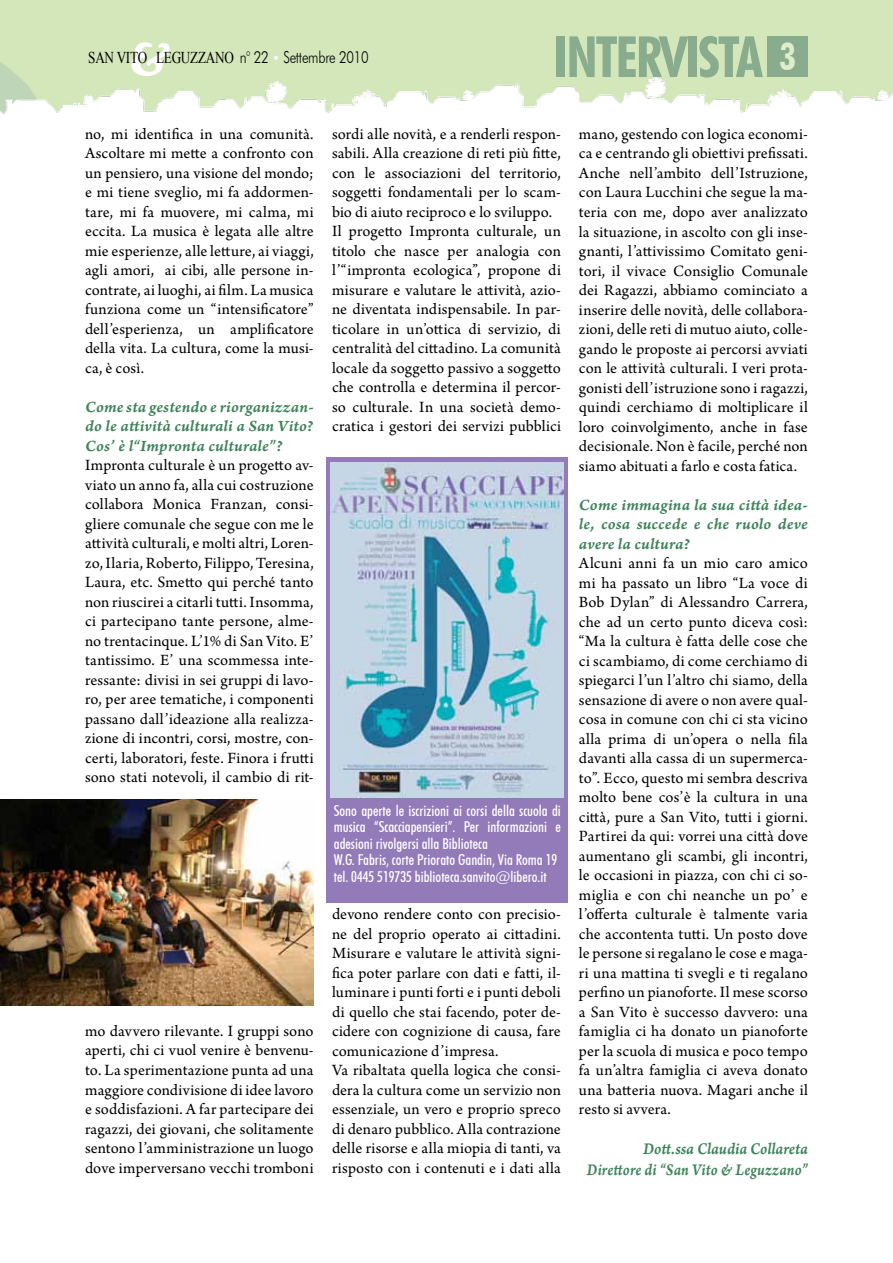
<style>
.page{position:relative;width:893px;height:1263px;background:#fff}
.page>*{position:absolute;margin:0;border:0;box-sizing:border-box;transform-origin:0 0}
.t1{font:700 condensed 57px "Futura BT";letter-spacing:-.04em;color:#89ac8f}
.t2{font:700 45px "Cooper BT";color:#fff}
.t3{font:17.25px/20.7px "Arno Pro Smbd Italic Caption";letter-spacing:.005em;color:#3f845b;text-align:right;scale:.89 1}
.t4{font:16.5px/19.5px "Arno Pro";letter-spacing:.005em;color:#000;text-align:justify}
.t5{font:16.5px/19.5px "Arno Pro Smbd Italic Caption";letter-spacing:.01em;color:#3f845b;text-align:justify}
.t6{font:300 16.5px "Futura BT";letter-spacing:-.02em;color:#000;scale:.8 1}
.t7{font:500 condensed 15px/16.5px "Futura BT";color:#fff}
.s1{font-size:37.5px;color:#deedcb}
.s2{font-family:"Times New Roman";font-weight:400}
.s3{font-size:13.5px;color:#fff}
</style>
<div class="page">
<img style="left:0;top:0;width:893px;height:114px">
<div style="left:767px;top:37px;width:41px;height:40px;background:#89ac8f"></div>
<img style="left:0;top:800px;width:314px;height:205px">
<div style="left:326px;top:457px;width:242px;height:446px;background:#937ab8"></div>
<img style="left:330px;top:462px;width:233px;height:335px">
<h2 class="t2" style="left:130px;top:32px;width:41px">&amp;</h2>
<h1 class="t1" style="left:553px;top:22px;width:244px">INTERVISTA <span class="s1">3</span></h1>
<p class="t6" style="left:88px;top:47px;width:352px"><span class="s2">SAN VITO LEGUZZANO</span> n° 22 <span class="s3">•</span> Settembre 2010</p>
<p class="t4" style="left:85px;top:125px;width:230px">no, mi identifica in una comunità.<br>Ascoltare mi mette a confronto con un pensiero, una visione del mondo; e mi tiene sveglio, mi fa addormen&shy;tare, mi fa muovere, mi calma, mi eccita. La musica è legata alle altre mie esperienze, alle letture, ai viaggi, agli amori, ai cibi, alle persone in&shy;contrate, ai luoghi, ai film. La musica funziona come un “intensificatore” dell’esperienza, un amplificatore della vita. La cultura, come la musi&shy;ca, è così.</p>
<p class="t5" style="left:85px;top:397px;width:230px">Come sta gestendo e riorganizzan&shy;do le attività culturali a San Vito?<br>Cos’ è l“Impronta culturale”?</p>
<p class="t4" style="left:85px;top:456px;width:230px">Impronta culturale è un progetto av&shy;viato un anno fa, alla cui costruzione collabora Monica Franzan, consi&shy;gliere comunale che segue con me le attività culturali, e molti altri, Loren&shy;zo, Ilaria, Roberto, Filippo, Teresina, Laura, etc. Smetto qui perché tanto non riuscirei a citarli tutti. Insomma, ci partecipano tante persone, alme&shy;no trentacinque. L’1% di San Vito. E’ tantissimo. E’ una scommessa inte&shy;ressante: divisi in sei gruppi di lavo&shy;ro, per aree tematiche, i componenti passano dall’ideazione alla realizza&shy;zione di incontri, corsi, mostre, con&shy;certi, laboratori, feste. Finora i frutti sono stati notevoli, il cambio di rit-</p>
<p class="t4" style="left:85px;top:1022px;width:230px">mo davvero rilevante. I gruppi sono aperti, chi ci vuol venire è benvenu&shy;to. La sperimentazione punta ad una maggiore condivisione di idee lavoro e soddisfazioni. A far partecipare dei ragazzi, dei giovani, che solitamente sentono l’amministrazione un luogo dove imperversano vecchi tromboni</p>
<p class="t4" style="left:332px;top:125px;width:230px;text-align:left">sordi alle novità, e a renderli respon&shy;sabili. Alla creazione di reti più fitte, con le associazioni del territorio, soggetti fondamentali per lo scam&shy;bio di aiuto reciproco e lo sviluppo.<br>Il progetto Impronta culturale, un titolo che nasce per analogia con l’“impronta ecologica”, propone di misurare e valutare le attività, azio&shy;ne diventata indispensabile. In par&shy;ticolare in un’ottica di servizio, di centralità del cittadino. La comunità locale da soggetto passivo a soggetto che controlla e determina il percor&shy;so culturale. In una società demo&shy;cratica i gestori dei servizi pubblici</p>
<p class="t7" style="left:334px;top:802px;width:229px">Sono aperte le iscrizioni ai corsi della scuola di musica “Scacciapensieri”. Per informazioni e adesioni rivolgersi alla Biblioteca<br>W.G. Fabris, corte Priorato Gandin, Via Roma 19 tel. 0445 519735 biblioteca.sanvito@libero.it</p>
<p class="t4" style="left:332px;top:905px;width:230px;text-align:left">devono rendere conto con precisio&shy;ne del proprio operato ai cittadini.<br>Misurare e valutare le attività signi&shy;fica poter parlare con dati e fatti, il&shy;luminare i punti forti e i punti deboli di quello che stai facendo, poter de&shy;cidere con cognizione di causa, fare comunicazione d’impresa.<br>Va ribaltata quella logica che consi&shy;dera la cultura come un servizio non essenziale, un vero e proprio spreco di denaro pubblico. Alla contrazione delle risorse e alla miopia di tanti, va risposto con i contenuti e i dati alla</p>
<p class="t4" style="left:579px;top:125px;width:230px">mano, gestendo con logica economi&shy;ca e centrando gli obiettivi prefissati.<br>Anche nell’ambito dell’Istruzione, con Laura Lucchini che segue la ma&shy;teria con me, dopo aver analizzato la situazione, in ascolto con gli inse&shy;gnanti, l’attivissimo Comitato geni&shy;tori, il vivace Consiglio Comunale dei Ragazzi, abbiamo cominciato a inserire delle novità, delle collabora&shy;zioni, delle reti di mutuo aiuto, colle&shy;gando le proposte ai percorsi avviati con le attività culturali. I veri prota&shy;gonisti dell’istruzione sono i ragazzi, quindi cerchiamo di moltiplicare il loro coinvolgimento, anche in fase decisionale. Non è facile, perché non siamo abituati a farlo e costa fatica.</p>
<p class="t5" style="left:579px;top:495px;width:230px">Come immagina la sua città idea&shy;le, cosa succede e che ruolo deve avere la cultura?</p>
<p class="t4" style="left:579px;top:554px;width:230px">Alcuni anni fa un mio caro amico mi ha passato un libro “La voce di Bob Dylan” di Alessandro Carrera, che ad un certo punto diceva così: “Ma la cultura è fatta delle cose che ci scambiamo, di come cerchiamo di spiegarci l’un l’altro chi siamo, della sensazione di avere o non avere qual&shy;cosa in comune con chi ci sta vicino alla prima di un’opera o nella fila davanti alla cassa di un supermerca&shy;to”. Ecco, questo mi sembra descriva molto bene cos’è la cultura in una città, pure a San Vito, tutti i giorni.<br>Partirei da qui: vorrei una città dove aumentano gli scambi, gli incontri, le occasioni in piazza, con chi ci so&shy;miglia e con chi neanche un po’ e l’offerta culturale è talmente varia che accontenta tutti. Un posto dove le persone si regalano le cose e maga&shy;ri una mattina ti svegli e ti regalano perfino un pianoforte. Il mese scorso a San Vito è successo davvero: una famiglia ci ha donato un pianoforte per la scuola di musica e poco tempo fa un’altra famiglia ci aveva donato una batteria nuova. Magari anche il resto si avvera.</p>
<p class="t3" style="left:587px;top:1139px;width:250px">Dott.ssa Claudia Collareta<br>Direttore di “San Vito &amp; Leguzzano”</p>
</div>
